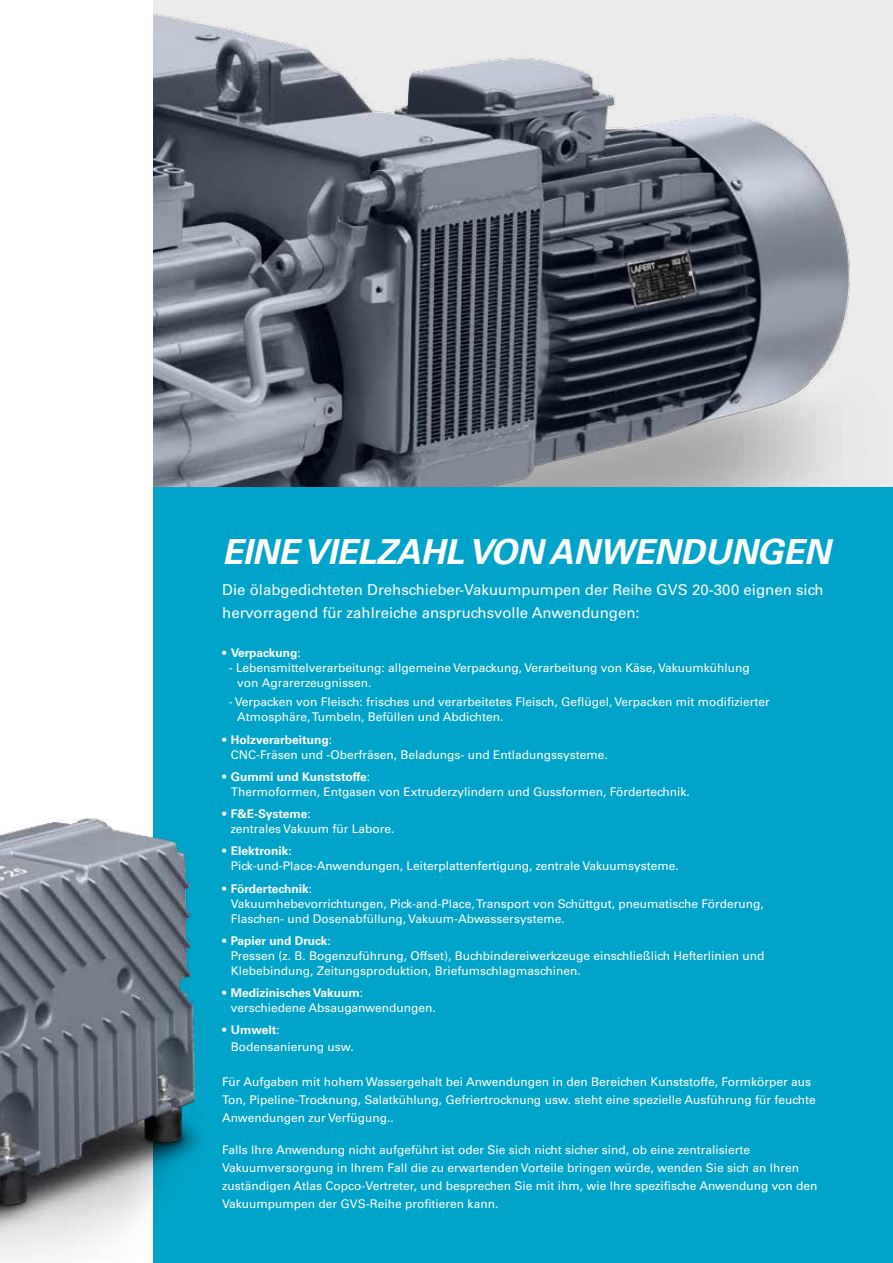
<style>
.page{position:relative;width:893px;height:1263px;background:#fff}
.page>*{position:absolute;margin:0;border:0;box-sizing:border-box;transform-origin:0 0}
.t1{font:italic 700 34.5px "Univers LT Std";letter-spacing:-.01em;color:#fff}
.t2{font:15px/22.5px "Univers LT Std";color:#fff}
.t3{font:12px/15px "Univers LT Std";color:#fff}
.t4{font:700 12px "Univers LT Std";color:#fff}
.s1{font-weight:400}
.s2{font-weight:700}
</style>
<div class="page">
<div style="left:153px;top:487px;width:740px;height:776px;background:#00a3c9"></div>
<img style="left:153px;top:0;width:740px;height:487px">
<img style="left:0;top:818px;width:202px;height:440px">
<h1 class="t1" style="left:222px;top:532px;width:610px">EINE VIELZAHL VON ANWENDUNGEN</h1>
<p class="t2" style="left:222px;top:579px;width:603px">Die ölabgedichteten Drehschieber-Vakuumpumpen der Reihe GVS 20-300 eignen sich hervorragend für zahlreiche anspruchsvolle Anwendungen:</p>
<p class="t4" style="left:222px;top:646px;width:80px"><span class="s1">•</span> Verpackung<span class="s1">:</span></p>
<p class="t3" style="left:237px;top:660px;width:514px;text-indent:-9px">- Lebensmittelverarbeitung: allgemeine Verpackung, Verarbeitung von Käse, Vakuumkühlung von Agrarerzeugnissen.</p>
<p class="t3" style="left:237px;top:694px;width:534px;text-indent:-9px">- Verpacken von Fleisch: frisches und verarbeitetes Fleisch, Geflügel, Verpacken mit modifizierter<br>Atmosphäre, Tumbeln, Befüllen und Abdichten.</p>
<p class="t3" style="left:231px;top:732px;width:379px;text-indent:-9px">• <span class="s2">Holzverarbeitung</span>:<br>CNC-Fräsen und -Oberfräsen, Beladungs- und Entladungssysteme.</p>
<p class="t3" style="left:231px;top:769px;width:461px;text-indent:-9px">• <span class="s2">Gummi und Kunststoffe</span>:<br>Thermoformen, Entgasen von Extruderzylindern und Gussformen, Fördertechnik.</p>
<p class="t3" style="left:231px;top:806px;width:165px;text-indent:-9px">• <span class="s2">F&amp;E-Systeme</span>:<br>zentrales Vakuum für Labore.</p>
<p class="t3" style="left:231px;top:843px;width:450px;text-indent:-9px">• <span class="s2">Elektronik</span>:<br>Pick-und-Place-Anwendungen, Leiterplattenfertigung, zentrale Vakuumsysteme.</p>
<p class="t3" style="left:231px;top:881px;width:535px;text-indent:-9px">• <span class="s2">Fördertechnik</span>:<br>Vakuumhebevorrichtungen, Pick-and-Place, Transport von Schüttgut, pneumatische Förderung,<br>Flaschen- und Dosenabfüllung, Vakuum-Abwassersysteme.</p>
<p class="t3" style="left:231px;top:933px;width:535px;text-indent:-9px">• <span class="s2">Papier und Druck</span>:<br>Pressen (z. B. Bogenzuführung, Offset), Buchbindereiwerkzeuge einschließlich Hefterlinien und<br>Klebebindung, Zeitungsproduktion, Briefumschlagmaschinen.</p>
<p class="t3" style="left:231px;top:985px;width:207px;text-indent:-9px">• <span class="s2">Medizinisches Vakuum</span>: verschiedene Absauganwendungen.</p>
<p class="t3" style="left:231px;top:1022px;width:125px;line-height:16.5px;text-indent:-9px">• <span class="s2">Umwelt</span>:<br>Bodensanierung usw.</p>
<p class="t3" style="left:222px;top:1073px;width:595px;line-height:18px">Für Aufgaben mit hohem Wassergehalt bei Anwendungen in den Bereichen Kunststoffe, Formkörper aus<br>Ton, Pipeline-Trocknung, Salatkühlung, Gefriertrocknung usw. steht eine spezielle Ausführung für feuchte<br>Anwendungen zur Verfügung..</p>
<p class="t3" style="left:222px;top:1140px;width:597px;line-height:18px">Falls Ihre Anwendung nicht aufgeführt ist oder Sie sich nicht sicher sind, ob eine zentralisierte Vakuumversorgung in Ihrem Fall die zu erwartenden Vorteile bringen würde, wenden Sie sich an Ihren zuständigen Atlas Copco-Vertreter, und besprechen Sie mit ihm, wie Ihre spezifische Anwendung von den Vakuumpumpen der GVS-Reihe profitieren kann.</p>
</div>
